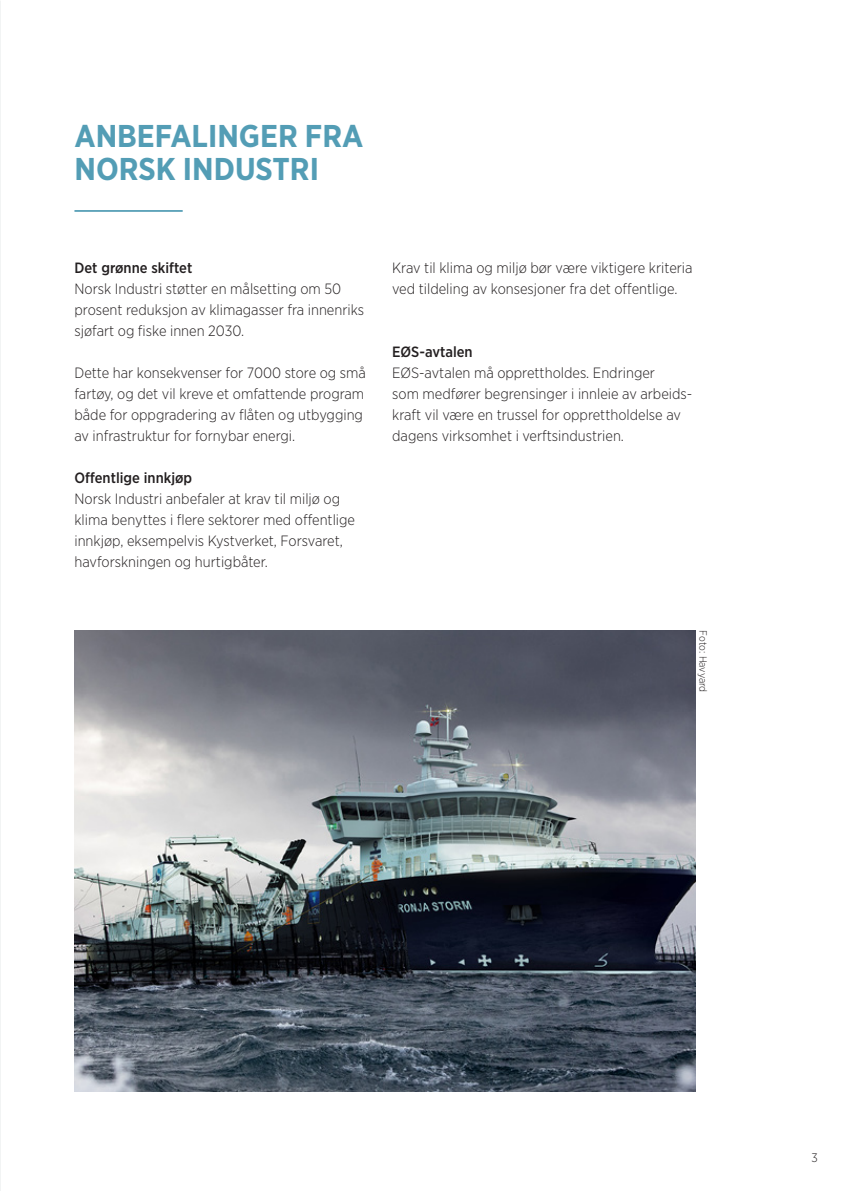
<style>
.page{position:relative;width:844px;height:1191px;background:#fff}
.page>*{position:absolute;margin:0;border:0;box-sizing:border-box;transform-origin:0 0}
.Overskrift{font:700 31.5px/33.2px "Gotham Narrow";color:#539db5}
.Brødtekst{font:300 14.88px/21px "Gotham Narrow";color:#231f20}
.Mellomtittel{font:500 14.88px "Gotham Narrow";color:#231f20}
.t1{font:300 12.25px "Gotham Narrow";color:#231f20}
.Merknad{font:300 10.5px "Gotham Narrow";letter-spacing:-.015em;color:#231f20}
</style>
<div class="page">
<hr style="left:74px;top:210px;width:109px;height:2px;background:#539db5">
<img style="left:74px;top:630px;width:620px;height:461px">
<p class="Overskrift" style="left:74px;top:119px;width:290px">ANBEFALINGER FRA<br>NORSK INDUSTRI</p>
<p class="Mellomtittel" style="left:74px;top:258px;width:119px">Det grønne skiftet</p>
<p class="Brødtekst" style="left:74px;top:278px;width:291px">Norsk Industri støtter en målsetting om 50 prosent reduksjon av klimagasser fra innenriks sjøfart og fiske innen 2030.</p>
<p class="Brødtekst" style="left:74px;top:362px;width:293px">Dette har konsekvenser for 7000 store og små fartøy, og det vil kreve et omfattende program både for oppgradering av flåten og utbygging av infrastruktur for fornybar energi.</p>
<p class="Mellomtittel" style="left:74px;top:468px;width:119px">Offentlige innkjøp</p>
<p class="Brødtekst" style="left:74px;top:488px;width:282px">Norsk Industri anbefaler at krav til miljø og klima benyttes i flere sektorer med offentlige innkjøp, eksempelvis Kystverket, Forsvaret, havforskningen og hurtigbåter.</p>
<p class="Brødtekst" style="left:392px;top:257px;width:302px">Krav til klima og miljø bør være viktigere kriteria ved tildeling av konsesjoner fra det offentlige.</p>
<p class="Mellomtittel" style="left:392px;top:342px;width:82px">EØS-avtalen</p>
<p class="Brødtekst" style="left:392px;top:362px;width:301px">EØS-avtalen må opprettholdes. Endringer<br>som medfører begrensinger i innleie av arbeids&shy;kraft vil være en trussel for opprettholdelse av dagens virksomhet i verftsindustrien.</p>
<p class="Merknad" style="left:709px;top:630px;width:63px;rotate:90deg">Foto: Havyard</p>
<p class="t1" style="left:811px;top:1149px;width:8px">3</p>
</div>
